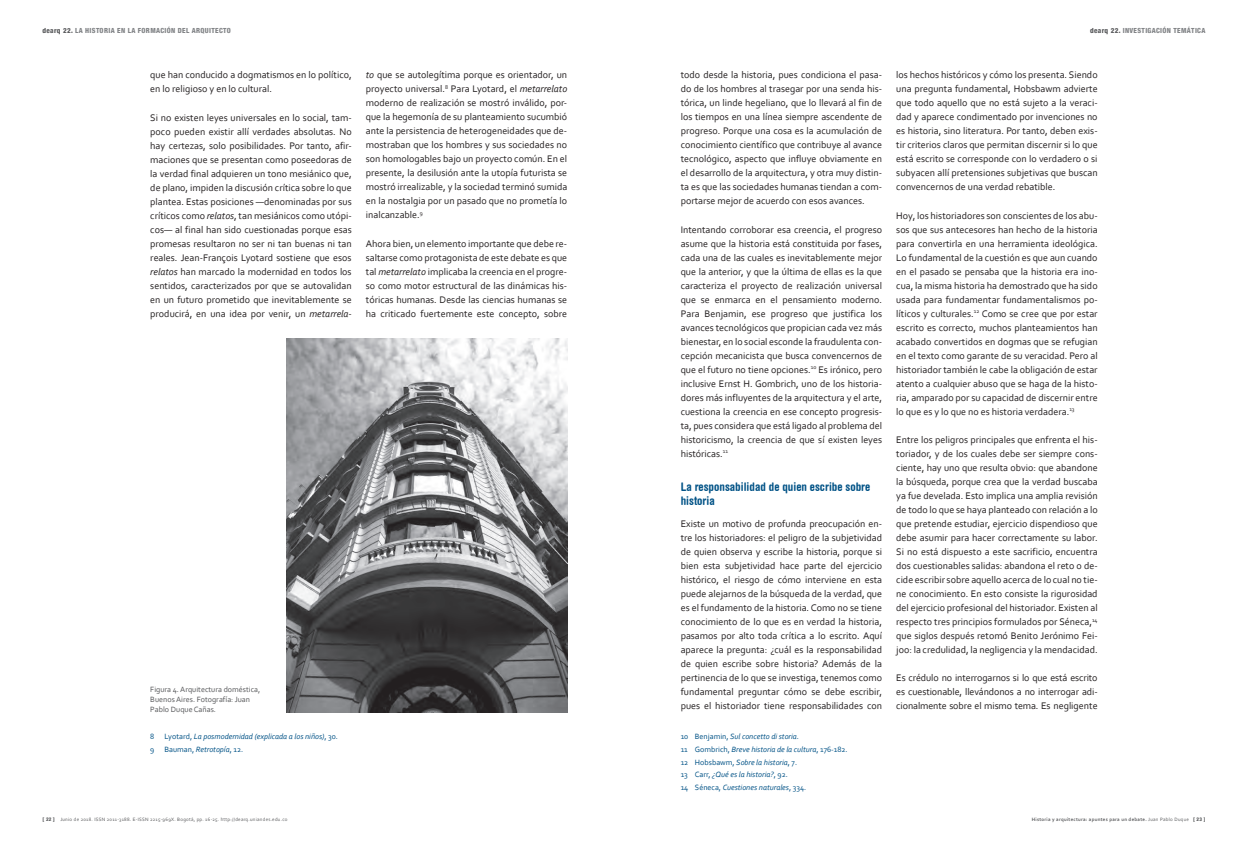
<style>
.page{position:relative;width:1248px;height:851px;background:#fff}
.page>*{position:absolute;margin:0;border:0;box-sizing:border-box;transform-origin:0 0}
.t1{font:700 condensed 12px/14px "Helvetica Rounded";color:#015286}
.t2{font:10px/14px "Corbel";color:#231f20;text-align:justify}
.t3{font:italic 8px/12.8px "Corbel";color:#015286}
.t4{font:8px/10px "Corbel";color:#57585a}
.t5{font:8px "Corbel";color:#015286}
.t6{font:800 condensed 7px "Helvetica 87";letter-spacing:.05em;color:#808285}
.t7{font:5px "Corbel";letter-spacing:.05em;color:#57585a}
.t8{font:700 5px "Corbel";letter-spacing:.05em;color:#57585a}
.s1{color:#57585a}
.s2{font-style:italic}
.s3{font-style:normal}
.s4{font-family:"Helvetica 87";font-weight:800;font-stretch:condensed}
.s5{font-weight:400}
</style>
<div class="page">
<img style="left:286px;top:338px;width:281px;height:374px">
<p class="t6" style="left:43px;top:27px;width:190px"><span class="s1">dearq 22.</span> LA HISTORIA EN LA FORMACIÓN DEL ARQUITECTO</p>
<p class="t6" style="left:1089px;top:27px;width:117px"><span class="s1">dearq 22.</span> INVESTIGACIÓN TEMÁTICA</p>
<p class="t2" style="left:150px;top:68px;width:203px">que han conducido a dogmatismos en lo político, en lo religioso y en lo cultural.</p>
<p class="t2" style="left:150px;top:110px;width:203px">Si no existen leyes universales en lo social, tam&shy;poco pueden existir allí verdades absolutas. No hay certezas, solo posibilidades. Por tanto, afir&shy;maciones que se presentan como poseedoras de la verdad final adquieren un tono mesiánico que, de plano, impiden la discusión crítica sobre lo que plantea. Estas posiciones —denominadas por sus críticos como <span class="s2">relatos</span>, tan mesiánicos como utópi&shy;cos— al final han sido cuestionadas porque esas promesas resultaron no ser ni tan buenas ni tan reales. Jean-François Lyotard sostiene que esos <span class="s2">relatos</span> han marcado la modernidad en todos los sentidos, caracterizados por que se autovalidan en un futuro prometido que inevitablemente se producirá, en una idea por venir, un <span class="s2">metarrela-</span></p>
<p class="t2" style="left:366px;top:68px;width:203px"><span class="s2">to</span> que se autolegítima porque es orientador, un proyecto universal.<sup>8</sup> Para Lyotard, el <span class="s2">metarrelato </span>moderno de realización se mostró inválido, por&shy;que la hegemonía de su planteamiento sucumbió ante la persistencia de heterogeneidades que de&shy;mostraban que los hombres y sus sociedades no son homologables bajo un proyecto común. En el presente, la desilusión ante la utopía futurista se mostró irrealizable, y la sociedad terminó sumida en la nostalgia por un pasado que no prometía lo inalcanzable.<sup>9</sup></p>
<p class="t2" style="left:366px;top:236px;width:203px">Ahora bien, un elemento importante que debe re&shy;saltarse como protagonista de este debate es que tal <span class="s2">metarrelato</span> implicaba la creencia en el progre&shy;so como motor estructural de las dinámicas his&shy;tóricas humanas. Desde las ciencias humanas se ha criticado fuertemente este concepto, sobre</p>
<p class="t4" style="left:150px;top:683px;width:111px">Figura 4. Arquitectura doméstica,<br>Buenos Aires. Fotografía: Juan<br>Pablo Duque Cañas.</p>
<p class="t2" style="left:680px;top:68px;width:203px">todo desde la historia, pues condiciona el pasa&shy;do de los hombres al trasegar por una senda his&shy;tórica, un linde hegeliano, que lo llevará al fin de los tiempos en una línea siempre ascendente de progreso. Porque una cosa es la acumulación de conocimiento científico que contribuye al avance tecnológico, aspecto que influye obviamente en el desarrollo de la arquitectura, y otra muy distin&shy;ta es que las sociedades humanas tiendan a com&shy;portarse mejor de acuerdo con esos avances.</p>
<p class="t2" style="left:680px;top:222px;width:203px">Intentando corroborar esa creencia, el progreso asume que la historia está constituida por fases, cada una de las cuales es inevitablemente mejor que la anterior, y que la última de ellas es la que caracteriza el proyecto de realización universal que se enmarca en el pensamiento moderno.<br>Para Benjamin, ese progreso que justifica los avances tecnológicos que propician cada vez más bienestar, en lo social esconde la fraudulenta con&shy;cepción mecanicista que busca convencernos de que el futuro no tiene opciones.<sup>10</sup> Es irónico, pero inclusive Ernst H. Gombrich, uno de los historia&shy;dores más influyentes de la arquitectura y el arte, cuestiona la creencia en ese concepto progresis&shy;ta, pues considera que está ligado al problema del historicismo, la creencia de que sí existen leyes históricas.<sup>11</sup></p>
<p class="t1" style="left:680px;top:479px;width:191px">La responsabilidad de quien escribe sobre historia</p>
<p class="t2" style="left:680px;top:516px;width:203px">Existe un motivo de profunda preocupación en&shy;tre los historiadores: el peligro de la subjetividad de quien observa y escribe la historia, porque si bien esta subjetividad hace parte del ejercicio histórico, el riesgo de cómo interviene en esta puede alejarnos de la búsqueda de la verdad, que es el fundamento de la historia. Como no se tiene conocimiento de lo que es en verdad la historia, pasamos por alto toda crítica a lo escrito. Aquí aparece la pregunta: ¿cuál es la responsabilidad de quien escribe sobre historia? Además de la pertinencia de lo que se investiga, tenemos como fundamental preguntar cómo se debe escribir, pues el historiador tiene responsabilidades con</p>
<p class="t2" style="left:896px;top:68px;width:203px">los hechos históricos y cómo los presenta. Siendo una pregunta fundamental, Hobsbawm advierte que todo aquello que no está sujeto a la veraci&shy;dad y aparece condimentado por invenciones no es historia, sino literatura. Por tanto, deben exis&shy;tir criterios claros que permitan discernir si lo que está escrito se corresponde con lo verdadero o si subyacen allí pretensiones subjetivas que buscan convencernos de una verdad rebatible.</p>
<p class="t2" style="left:896px;top:208px;width:203px">Hoy, los historiadores son conscientes de los abu&shy;sos que sus antecesores han hecho de la historia para convertirla en una herramienta ideológica.<br>Lo fundamental de la cuestión es que aun cuando en el pasado se pensaba que la historia era ino&shy;cua, la misma historia ha demostrado que ha sido usada para fundamentar fundamentalismos po&shy;líticos y culturales.<sup>12</sup> Como se cree que por estar escrito es correcto, muchos planteamientos han acabado convertidos en dogmas que se refugian en el texto como garante de su veracidad. Pero al historiador también le cabe la obligación de estar atento a cualquier abuso que se haga de la histo&shy;ria, amparado por su capacidad de discernir entre lo que es y lo que no es historia verdadera.<sup>13</sup></p>
<p class="t2" style="left:896px;top:432px;width:203px">Entre los peligros principales que enfrenta el his&shy;toriador, y de los cuales debe ser siempre cons&shy;ciente, hay uno que resulta obvio: que abandone la búsqueda, porque crea que la verdad buscaba ya fue develada. Esto implica una amplia revisión de todo lo que se haya planteado con relación a lo que pretende estudiar, ejercicio dispendioso que debe asumir para hacer correctamente su labor.<br>Si no está dispuesto a este sacrificio, encuentra dos cuestionables salidas: abandona el reto o de&shy;cide escribir sobre aquello acerca de lo cual no tie&shy;ne conocimiento. En esto consiste la rigurosidad del ejercicio profesional del historiador. Existen al respecto tres principios formulados por Séneca,<sup>14 </sup>que siglos después retomó Benito Jerónimo Fei&shy;joo: la credulidad, la negligencia y la mendacidad.</p>
<p class="t2" style="left:896px;top:670px;width:203px">Es crédulo no interrogarnos si lo que está escrito es cuestionable, llevándonos a no interrogar adi&shy;cionalmente sobre el mismo tema. Es negligente</p>
<p class="t3" style="left:150px;top:729px;width:189px;text-indent:14px"><span class="s3">Lyotard,</span> La posmodernidad (explicada a los niños)<span class="s3">, 30.<br>9 Bauman,</span> Retrotopía<span class="s3">, 12.</span></p>
<p class="t5" style="left:150px;top:731px;width:6px">8</p>
<p class="t3" style="left:680px;top:729px;width:168px"><span class="s3">10 Benjamin,</span> Sul concetto di storia<span class="s3">.<br>11 Gombrich,</span> Breve historia de la cultura<span class="s3">, 176-182.<br>12 Hobsbawm,</span> Sobre la historia<span class="s3">, 7.<br>13 Carr,</span> ¿Qué es la historia?<span class="s3">, 92.<br>14 Séneca,</span> Cuestiones naturales<span class="s3">, 334.</span></p>
<p class="t7" style="left:43px;top:816px;width:246px"><span class="s4">[ 22 ]</span> Junio de 2018. ISSN 2011-3188. E-ISSN 2215-969X. Bogotá, pp. 16-25. http://dearq.uniandes.edu.co</p>
<p class="t8" style="left:1031px;top:816px;width:175px">Historia y arquitectura: apuntes para un debate. <span class="s5">Juan Pablo Duque</span> <span class="s4">[ 23 ]</span></p>
</div>
